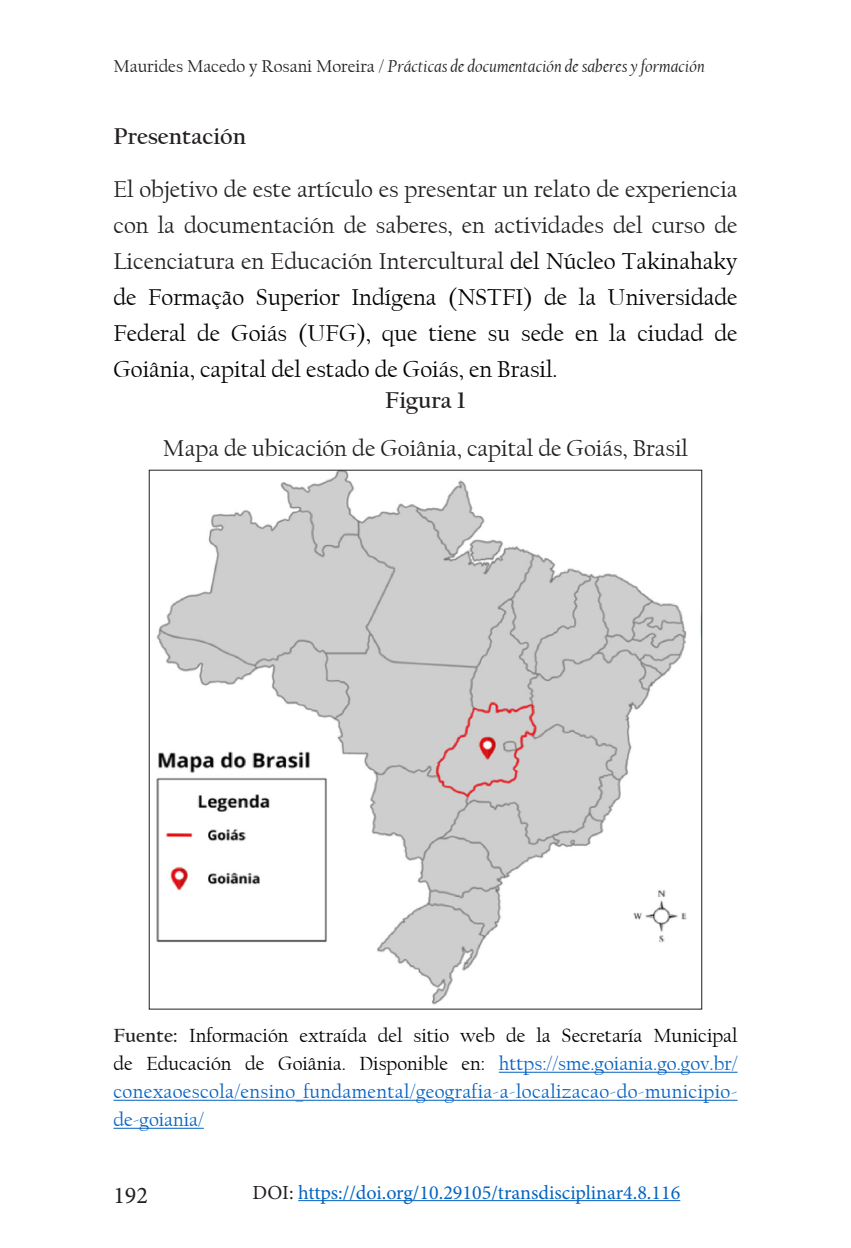
<style>
.page{position:relative;width:851px;height:1248px;background:#fff}
.page>*{position:absolute;margin:0;border:0;box-sizing:border-box;transform-origin:0 0}
.Trans_Texto_1{font:24px/36px "Californian FB";color:#000;text-align:justify}
.Trans_Título_Cuadros{font:24px "Californian FB";color:#231f20}
.Trans_Subtítulo{font:700 24px "Californian FB";color:#231f20}
.Trans_Título_Cuadros-2{font:700 24px "Californian FB";color:#231f20}
.t1{font:24px "Minion Pro";color:#231f20}
.Trans_Fuente{font:20px/28px "Californian FB";letter-spacing:.015em;color:#0563c1;text-align:justify}
.t2{font:20px "Minion Pro";color:#0563c1}
.t3{font:italic 18px "Californian FB";color:#231f20}
.s1{font-style:normal}
.s2{color:#231f20}
.s3{font-weight:700;color:#231f20}
.s4{color:#000}
</style>
<div class="page">
<hr style="left:298px;top:1199px;width:382px;height:1px;background:#0563c1">
<hr style="left:498px;top:1071px;width:239px;height:1px;background:#0563c1">
<hr style="left:113px;top:1099px;width:624px;height:1px;background:#0563c1">
<hr style="left:113px;top:1127px;width:91px;height:1px;background:#0563c1">
<img style="left:156px;top:472px;width:531px;height:533px">
<p class="t3" style="left:113px;top:56px;width:592px"><span class="s1">Maurides Macedo y Rosani Moreira /</span> Prácticas de documentación de saberes y formación</p>
<p class="Trans_Subtítulo" style="left:113px;top:123px;width:134px">Presentación</p>
<p class="Trans_Texto_1" style="left:113px;top:172px;width:625px"><span class="s2">El objetivo de este artículo es presentar un relato de experiencia con la documentación de saberes, en actividades del curso de Licenciatura en Educación Intercultural</span> del Núcleo Takinahaky de Formação Superior Indígena (NSTFI) de la Universidade Federal de Goiás (UFG), que tiene su sede en la ciudad de Goiânia, capital del estado de Goiás, en Brasil.</p>
<p class="Trans_Título_Cuadros-2" style="left:385px;top:387px;width:82px">Figura 1</p>
<p class="Trans_Título_Cuadros" style="left:163px;top:435px;width:526px">Mapa de ubicación de Goiânia, capital de Goiás, Brasil</p>
<p class="Trans_Fuente" style="left:113px;top:1021px;width:625px"><span class="s3">Fuente:</span> <span class="s4">Información extraída del sitio web de la Secretaría Municipal de Educación de Goiânia. Disponible en:</span> https://sme.goiania.go.gov.br/ conexaoescola/ensino_fundamental/geografia-a-localizacao-do-municipio&shy;de-goiania/</p>
<p class="t1" style="left:113px;top:1178px;width:36px">192</p>
<p class="t2" style="left:252px;top:1178px;width:429px"><span class="s2">DOI:</span> https://doi.org/10.29105/transdisciplinar4.8.116</p>
</div>
